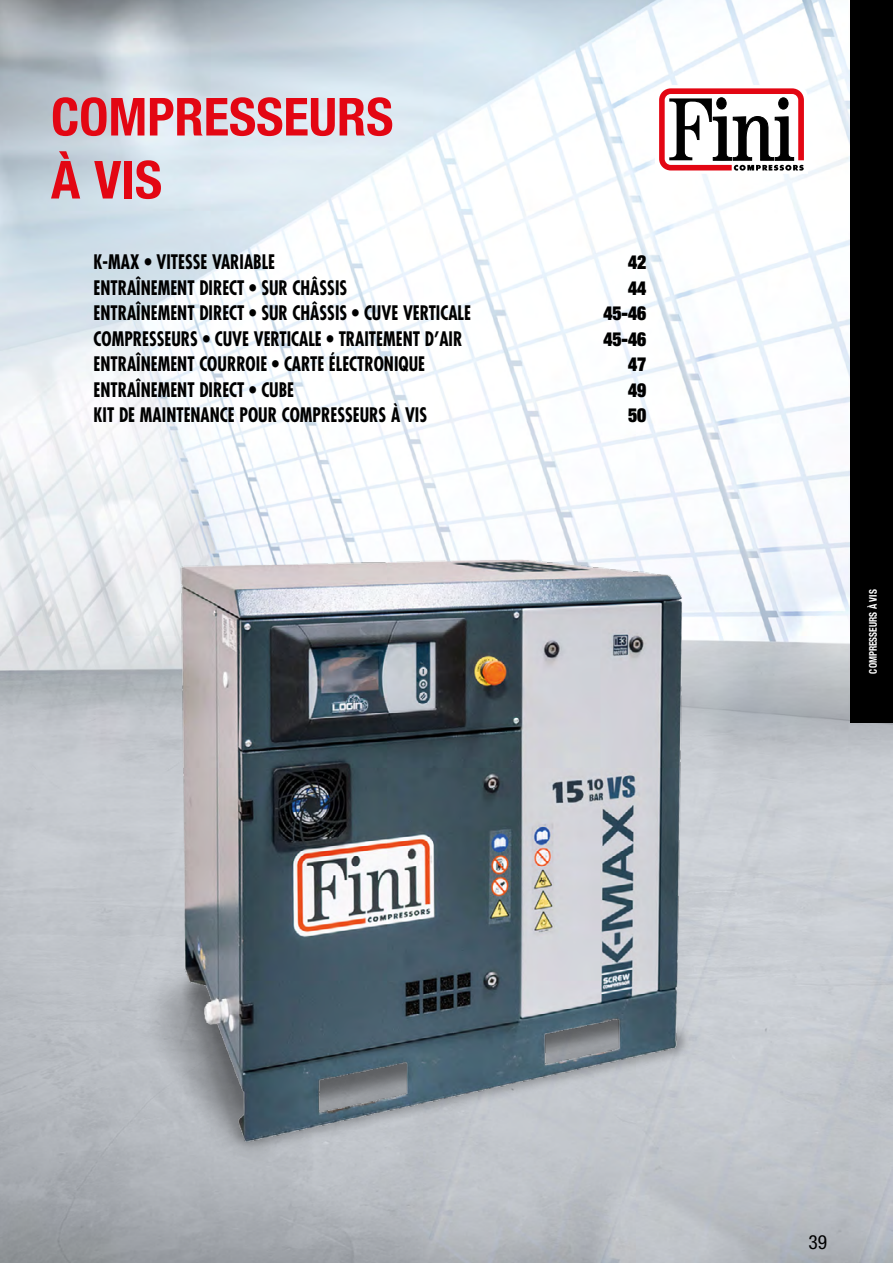
<style>
.page{position:relative;width:893px;height:1263px;background:#fff}
.page>*{position:absolute;margin:0;border:0;box-sizing:border-box;transform-origin:0 0}
.t1{font:700 condensed 52.5px/63px "Helvetica Neue";color:#e30613}
.t2{font:700 condensed 19.5px "Futura Std";color:#000;scale:.9 1}
.t3{font:900 condensed 19.5px "Helvetica Neue LT Std";color:#000;scale:.9 1}
.t4{font:condensed 19.5px "Helvetica Neue LT Std";color:#000}
.t5{font:700 condensed 10.5px "Helvetica Neue";color:#fff;scale:.9 1}
</style>
<div class="page">
<img style="left:0;top:0;width:893px;height:1263px">
<svg style="left:655px;top:85px;width:153px;height:89px"></svg>
<img style="left:47px;top:801px;width:730px;height:411px">
<img style="left:175px;top:555px;width:521px;height:602px">
<div style="left:850px;top:0;width:43px;height:723px;background:#000"></div>
<h1 class="t1" style="left:51px;top:82px;width:344px">COMPRESSEURS<br>À VIS</h1>
<p class="t2" style="left:94px;top:250px;width:203px">K-MAX • VITESSE VARIABLE</p>
<p class="t3" style="left:628px;top:250px;width:22px">42</p>
<p class="t2" style="left:94px;top:275px;width:283px">ENTRAÎNEMENT DIRECT • SUR CHÂSSIS</p>
<p class="t3" style="left:628px;top:275px;width:22px">44</p>
<p class="t2" style="left:94px;top:301px;width:421px">ENTRAÎNEMENT DIRECT • SUR CHÂSSIS • CUVE VERTICALE</p>
<p class="t3" style="left:603px;top:301px;width:49px">45-46</p>
<p class="t2" style="left:94px;top:326px;width:411px">COMPRESSEURS • CUVE VERTICALE • TRAITEMENT D’AIR</p>
<p class="t3" style="left:603px;top:326px;width:49px">45-46</p>
<p class="t2" style="left:94px;top:352px;width:370px">ENTRAÎNEMENT COURROIE • CARTE ÉLECTRONIQUE</p>
<p class="t3" style="left:628px;top:352px;width:22px">47</p>
<p class="t2" style="left:94px;top:377px;width:224px">ENTRAÎNEMENT DIRECT • CUBE</p>
<p class="t3" style="left:628px;top:377px;width:22px">49</p>
<p class="t2" style="left:94px;top:403px;width:372px">KIT DE MAINTENANCE POUR COMPRESSEURS À VIS</p>
<p class="t3" style="left:628px;top:403px;width:22px">50</p>
<p class="t5" style="left:864px;top:673px;width:95px;rotate:-90deg">COMPRESSEURS À VIS</p>
<p class="t4" style="left:808px;top:1230px;width:20px">39</p>
</div>
